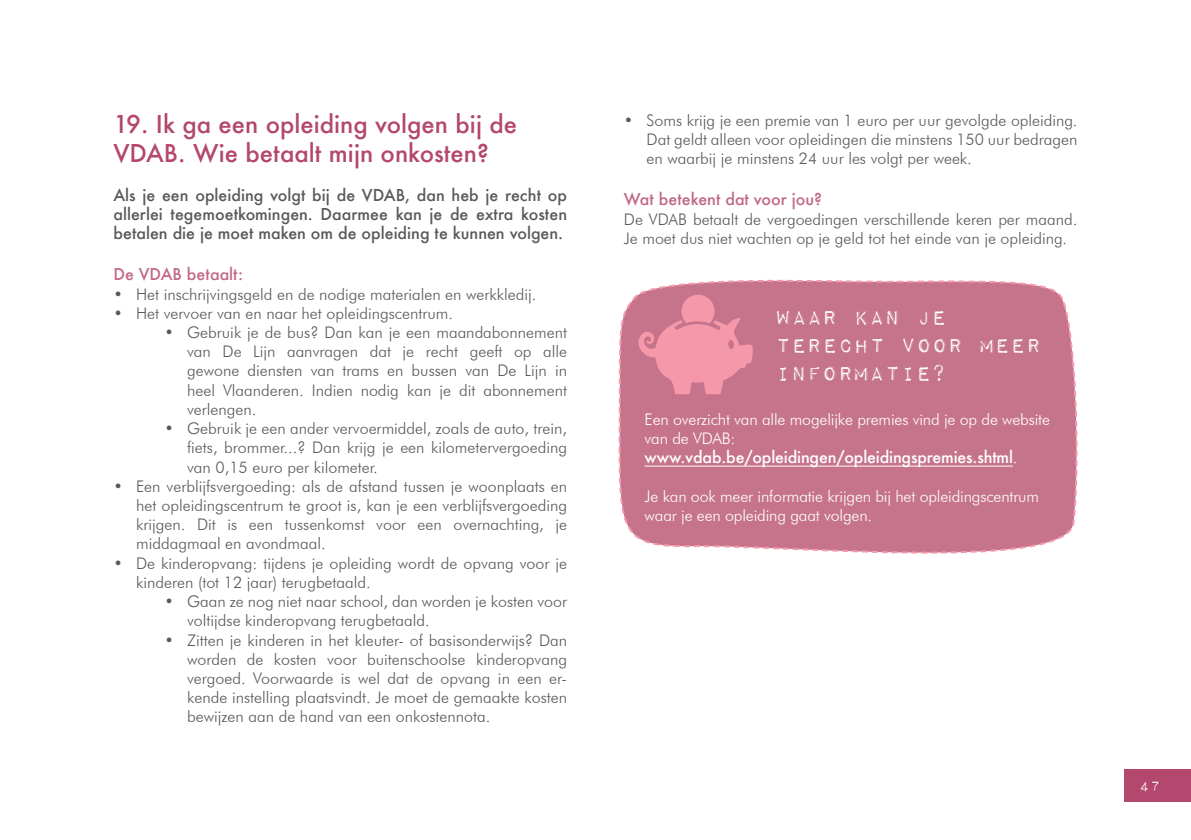
<style>
.page{position:relative;width:1191px;height:840px;background:#fff}
.page>*{position:absolute;margin:0;border:0;box-sizing:border-box;transform-origin:0 0}
.t1{font:26px/28px "Impact Label Reversed";color:#fff}
.t2{font:500 24px/28.8px "Futura";color:#b3476d}
.t3{font:18px "Impact Label Reversed";color:#fff}
.t4{font:300 16px/19.2px "Futura BT";color:#58595b;text-align:justify}
.t5{font:500 16px/19.2px "Futura";color:#58595b;text-align:justify}
.t6{font:300 16px/19.2px "Futura BT";letter-spacing:-.01em;color:#fff}
.t7{font:500 16px "Futura";letter-spacing:-.01em;color:#fff}
.t8{font:500 16px "Futura";color:#c16884}
.s1{font-family:"Futura BT";font-weight:300}
</style>
<div class="page">
<div style="left:1124px;top:768px;width:67px;height:32px;background:#b3476d"></div>
<svg style="left:745px;top:548px;width:281px;height:6px"></svg>
<div style="left:618px;top:280px;width:458px;height:268px;background:#c6738c"></div>
<hr style="left:644px;top:465px;width:368px;height:1px;background:#fff">
<svg style="left:618px;top:279px;width:226px;height:147px;background:#d18097"></svg>
<h2 class="t2" style="left:113px;top:110px;width:405px">19. Ik ga een opleiding volgen bij de<br>VDAB. Wie betaalt mijn onkosten?</h2>
<p class="t5" style="left:113px;top:185px;width:455px">Als je een opleiding volgt bij de VDAB, dan heb je recht op allerlei tegemoetkomingen. Daarmee kan je de extra kosten betalen die je moet maken om de opleiding te kunnen volgen.</p>
<p class="t8" style="left:113px;top:263px;width:131px">De VDAB betaalt:</p>
<p class="t4" style="left:113px;top:284px;width:424px">• Het inschrijvingsgeld en de nodige materialen en werkkledij.</p>
<p class="t4" style="left:113px;top:303px;width:341px">• Het vervoer van en naar het opleidingscentrum.</p>
<p class="t4" style="left:187px;top:322px;width:381px;text-indent:-23px">• Gebruik je de bus? Dan kan je een maandabonnement van De Lijn aanvragen dat je recht geeft op alle gewone diensten van trams en bussen van De Lijn in heel Vlaanderen. Indien nodig kan je dit abonnement verlengen.</p>
<p class="t4" style="left:187px;top:418px;width:381px;text-indent:-23px">• Gebruik je een ander vervoermiddel, zoals de auto, trein, fiets, brommer...? Dan krijg je een kilometervergoeding van 0,15 euro per kilometer.</p>
<p class="t4" style="left:136px;top:476px;width:432px;text-indent:-23px">• Een verblijfsvergoeding: als de afstand tussen je woonplaats en het opleidingscentrum te groot is, kan je een verblijfsvergoeding krijgen. Dit is een tussenkomst voor een overnachting, je middagmaal en avondmaal.</p>
<p class="t4" style="left:136px;top:553px;width:432px;text-indent:-23px">• De kinderopvang: tijdens je opleiding wordt de opvang voor je kinderen (tot 12 jaar) terugbetaald.</p>
<p class="t4" style="left:187px;top:591px;width:381px;text-indent:-23px">• Gaan ze nog niet naar school, dan worden je kosten voor voltijdse kinderopvang terugbetaald.</p>
<p class="t4" style="left:187px;top:629px;width:381px;text-indent:-23px">• Zitten je kinderen in het kleuter- of basisonderwijs? Dan worden de kosten voor buitenschoolse kinderopvang vergoed. Voorwaarde is wel dat de opvang in een er&shy;kende instelling plaatsvindt. Je moet de gemaakte kosten bewijzen aan de hand van een onkostennota.</p>
<p class="t4" style="left:646px;top:110px;width:432px;text-indent:-23px">• Soms krijg je een premie van 1 euro per uur gevolgde opleiding.<br>Dat geldt alleen voor opleidingen die minstens 150 uur bedragen en waarbij je minstens 24 uur les volgt per week.</p>
<p class="t8" style="left:624px;top:188px;width:200px">Wat betekent dat voor jou?</p>
<p class="t4" style="left:624px;top:209px;width:455px">De VDAB betaalt de vergoedingen verschillende keren per maand.<br>Je moet dus niet wachten op je geld tot het einde van je opleiding.</p>
<h1 class="t1" style="left:775px;top:302px;width:268px">Waar kan je terecht voor meer informatie?</h1>
<p class="t6" style="left:644px;top:409px;width:407px">Een overzicht van alle mogelijke premies vind je op de website van de VDAB:</p>
<p class="t7" style="left:644px;top:446px;width:374px">www.vdab.be/opleidingen/opleidingspremies.shtml<span class="s1">.</span></p>
<p class="t6" style="left:644px;top:486px;width:396px">Je kan ook meer informatie krijgen bij het opleidingscentrum waar je een opleiding gaat volgen.</p>
<p class="t3" style="left:1138px;top:777px;width:23px">47</p>
</div>
